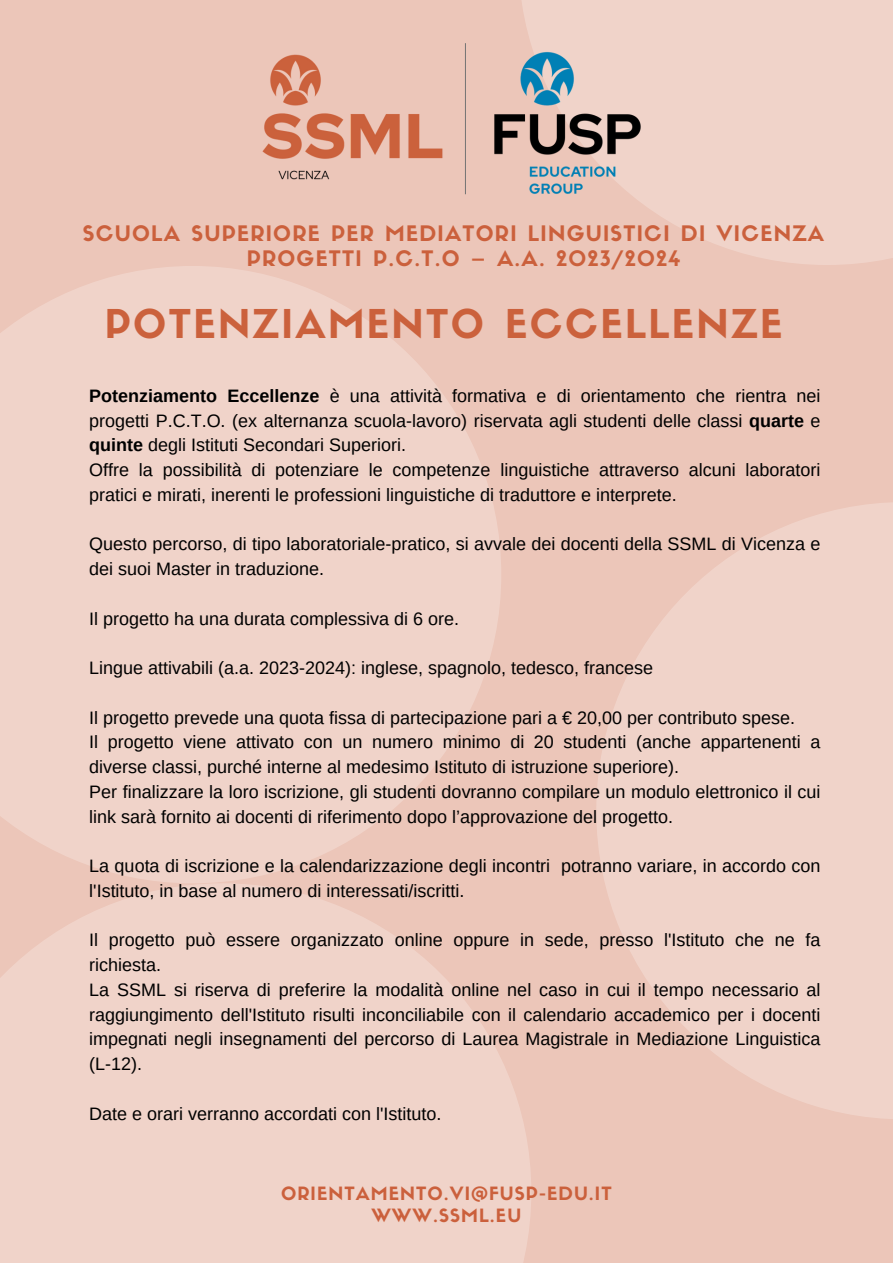
<style>
.page{position:relative;width:893px;height:1264px;background:#fff}
.page>*{position:absolute;margin:0;border:0;box-sizing:border-box;transform-origin:0 0}
.t1{font:39px "Sifonn Basic";letter-spacing:.06em;color:#cb613c}
.t2{font:21px/24.8px "Sifonn Basic";letter-spacing:.06em;color:#cb603c}
.t3{font:18px/24.8px "Arimo";color:#000}
.t4{font:18px "Sifonn Basic";letter-spacing:.06em;color:#cb603c}
.s1{font-weight:700}
</style>
<div class="page">
<div style="left:0;top:0;width:892px;height:1262px;background:#ecc6b9"></div>
<div style="left:0;top:883px;width:531px;height:379px;background:linear-gradient(to bottom,#eecec3,#f1d5cb)"></div>
<div style="left:518px;top:0;width:374px;height:265px;background:linear-gradient(to right,#edc9bd,#f1d5cc)"></div>
<svg style="left:0;top:266px;width:501px;height:617px;background:#efd0c6"></svg>
<div style="left:596px;top:502px;width:296px;height:617px;background:linear-gradient(to right,#eeccc0,#f1d5cb)"></div>
<img style="left:192px;top:41px;width:262px;height:151px">
<hr style="left:465px;top:43px;width:1px;height:151px;background:#737373">
<img style="left:475px;top:43px;width:261px;height:159px">
<p class="t2" style="left:247px;top:223px;width:578px;text-indent:-164px">SCUOLA SUPERIORE PER MEDIATORI LINGUISTICI DI VICENZA<br>PROGETTI P.C.T.O – A.A. 2023/2024</p>
<p class="t1" style="left:105px;top:309px;width:679px">POTENZIAMENTO ECCELLENZE</p>
<p class="t3" style="left:89px;top:383px;width:732px;text-align:justify"><span class="s1">Potenziamento Eccellenze</span> è una attività formativa e di orientamento che rientra nei progetti P.C.T.O. (ex alternanza scuola-lavoro) riservata agli studenti delle classi <span class="s1">quarte</span> e <span class="s1">quinte</span> degli Istituti Secondari Superiori.</p>
<p class="t3" style="left:89px;top:457px;width:732px">Offre la possibilità di potenziare le competenze linguistiche attraverso alcuni laboratori pratici e mirati, inerenti le professioni linguistiche di traduttore e interprete.</p>
<p class="t3" style="left:89px;top:532px;width:732px">Questo percorso, di tipo laboratoriale-pratico, si avvale dei docenti della SSML di Vicenza e dei suoi Master in traduzione.</p>
<p class="t3" style="left:89px;top:606px;width:371px">Il progetto ha una durata complessiva di 6 ore.</p>
<p class="t3" style="left:89px;top:655px;width:565px">Lingue attivabili (a.a. 2023-2024): inglese, spagnolo, tedesco, francese</p>
<p class="t3" style="left:89px;top:705px;width:707px">Il progetto prevede una quota fissa di partecipazione pari a € 20,00 per contributo spese.</p>
<p class="t3" style="left:89px;top:729px;width:732px">Il progetto viene attivato con un numero minimo di 20 studenti (anche appartenenti a diverse classi, purché interne al medesimo Istituto di istruzione superiore).</p>
<p class="t3" style="left:89px;top:779px;width:732px">Per finalizzare la loro iscrizione, gli studenti dovranno compilare un modulo elettronico il cui link sarà fornito ai docenti di riferimento dopo l’approvazione del progetto.</p>
<p class="t3" style="left:89px;top:853px;width:732px">La quota di iscrizione e la calendarizzazione degli incontri potranno variare, in accordo con l'Istituto, in base al numero di interessati/iscritti.</p>
<p class="t3" style="left:89px;top:927px;width:732px">Il progetto può essere organizzato online oppure in sede, presso l'Istituto che ne fa richiesta.</p>
<p class="t3" style="left:89px;top:977px;width:732px;text-align:justify">La SSML si riserva di preferire la modalità online nel caso in cui il tempo necessario al raggiungimento dell'Istituto risulti inconciliabile con il calendario accademico per i docenti impegnati negli insegnamenti del percorso di Laurea Magistrale in Mediazione Linguistica (L-12).</p>
<p class="t3" style="left:89px;top:1100px;width:354px">Date e orari verranno accordati con l'Istituto.</p>
<p class="t4" style="left:281px;top:1186px;width:332px">ORIENTAMENTO.VI@FUSP-EDU.IT</p>
<p class="t4" style="left:371px;top:1208px;width:151px">WWW.SSML.EU</p>
</div>
